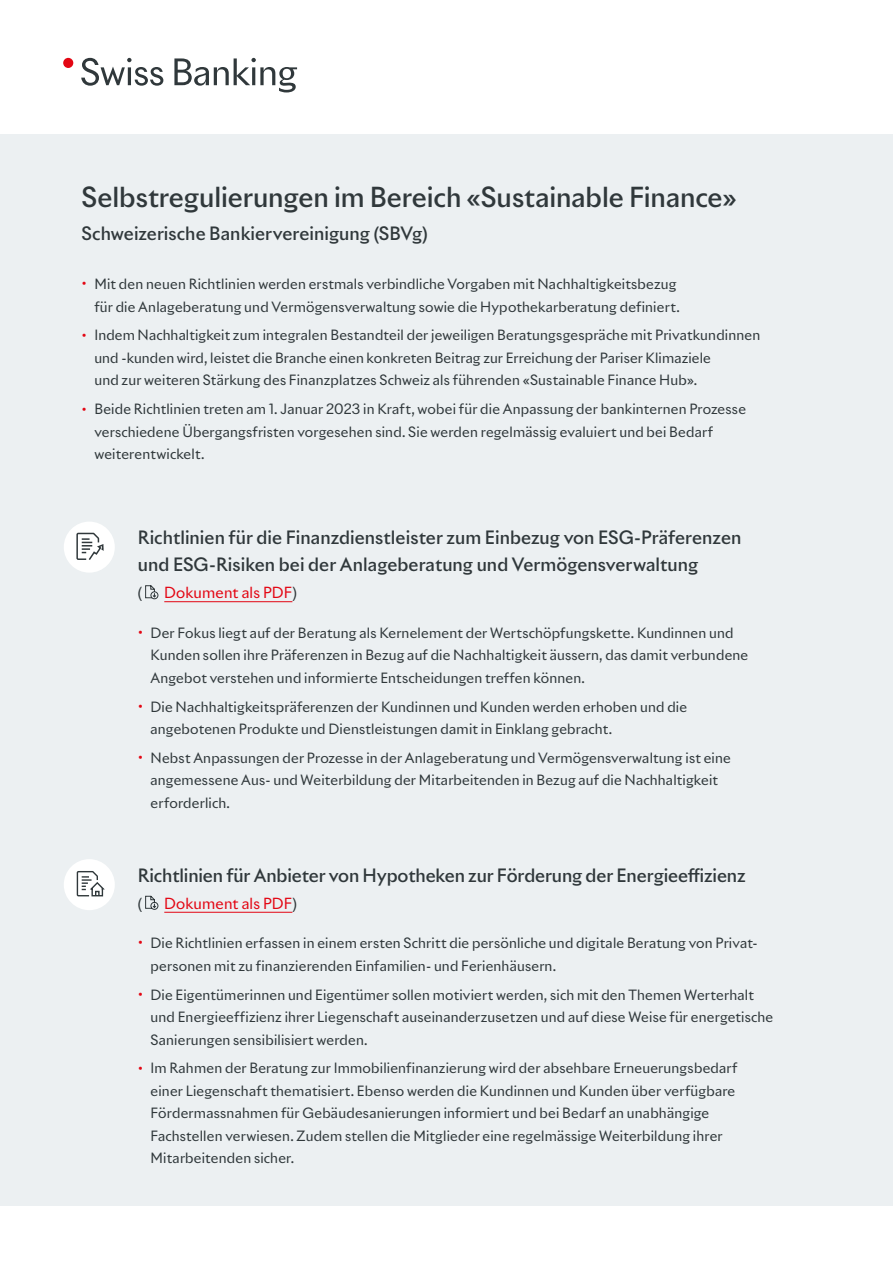
<style>
.page{position:relative;width:893px;height:1263px;background:#fff}
.page>*{position:absolute;margin:0;border:0;box-sizing:border-box;transform-origin:0 0}
.t1{font:500 27px "Riviera Nights";letter-spacing:-.005em;color:#30383b}
.t2{font:500 18px/27px "Riviera Nights";color:#30383b}
.t3{font:15px "Riviera Nights";letter-spacing:.01em;color:#e30613}
.t4{font:15px "Riviera Nights";color:#30383b}
.t5{font:13.8px/22.5px "Riviera Nights";letter-spacing:.015em;color:#30383b}
.s1{font-size:21px;color:#e30613}
.s2{color:#30383b}
</style>
<div class="page">
<div style="left:0;top:134px;width:893px;height:1071px;background:#ecf0f2"></div>
<svg style="left:81px;top:58px;width:82px;height:28px"></svg>
<svg style="left:174px;top:58px;width:123px;height:34px"></svg>
<div style="left:63px;top:58px;width:10px;height:10px;background:#e30613;border-radius:50%"></div>
<hr style="left:164px;top:601px;width:128px;height:1px;background:#e30613">
<svg style="left:145px;top:585px;width:14px;height:14px"></svg>
<hr style="left:164px;top:912px;width:128px;height:1px;background:#e30613">
<svg style="left:145px;top:895px;width:14px;height:15px"></svg>
<div style="left:64px;top:859px;width:51px;height:51px;background:#fff;border-radius:50%"></div>
<svg style="left:77px;top:871px;width:28px;height:25px"></svg>
<div style="left:64px;top:522px;width:51px;height:51px;background:#fff;border-radius:50%"></div>
<svg style="left:76px;top:533px;width:28px;height:27px"></svg>
<h1 class="t1" style="left:82px;top:179px;width:657px">Selbstregulierungen im Bereich «Sustainable Finance»</h1>
<h2 class="t2" style="left:82px;top:219px;width:347px">Schweizerische Bankiervereinigung (SBVg)</h2>
<p class="t5" style="left:82px;top:272px;width:600px;text-align:right"><span class="s1">·</span> Mit den neuen Richtlinien werden erstmals verbindliche Vorgaben mit Nachhaltigkeitsbezug für die Anlageberatung und Vermögensverwaltung sowie die Hypothekarberatung definiert.</p>
<p class="t5" style="left:94px;top:324px;width:667px;text-indent:-13px"><span class="s1">·</span> Indem Nachhaltigkeit zum integralen Bestandteil der jeweiligen Beratungsgespräche mit Privatkundinnen und -kunden wird, leistet die Branche einen konkreten Beitrag zur Erreichung der Pariser Klimaziele<br>und zur weiteren Stärkung des Finanzplatzes Schweiz als führenden «Sustainable Finance Hub».</p>
<p class="t5" style="left:94px;top:398px;width:653px;text-indent:-13px"><span class="s1">·</span> Beide Richtlinien treten am 1. Januar 2023 in Kraft, wobei für die Anpassung der bankinternen Prozesse verschiedene Übergangsfristen vorgesehen sind. Sie werden regelmässig evaluiert und bei Bedarf weiterentwickelt.</p>
<h2 class="t2" style="left:138px;top:524px;width:605px">Richtlinien für die Finanzdienstleister zum Einbezug von ESG-Präferenzen und ESG-Risiken bei der Anlageberatung und Vermögensverwaltung</h2>
<p class="t4" style="left:138px;top:583px;width:6px">(</p>
<p class="t3" style="left:164px;top:583px;width:134px">Dokument als PDF<span class="s2">)</span></p>
<p class="t5" style="left:151px;top:621px;width:599px;text-indent:-13px"><span class="s1">·</span> Der Fokus liegt auf der Beratung als Kernelement der Wertschöpfungskette. Kundinnen und<br>Kunden sollen ihre Präferenzen in Bezug auf die Nachhaltigkeit äussern, das damit verbundene<br>Angebot verstehen und informierte Entscheidungen treffen können.</p>
<p class="t5" style="left:151px;top:695px;width:538px;text-indent:-13px"><span class="s1">·</span> Die Nachhaltigkeitspräferenzen der Kundinnen und Kunden werden erhoben und die angebotenen Produkte und Dienstleistungen damit in Einklang gebracht.</p>
<p class="t5" style="left:151px;top:746px;width:582px;text-indent:-13px"><span class="s1">·</span> Nebst Anpassungen der Prozesse in der Anlageberatung und Vermögensverwaltung ist eine angemessene Aus- und Weiterbildung der Mitarbeitenden in Bezug auf die Nachhaltigkeit erforderlich.</p>
<h2 class="t2" style="left:138px;top:861px;width:609px">Richtlinien für Anbieter von Hypotheken zur Förderung der Energieeffizienz</h2>
<p class="t4" style="left:138px;top:893px;width:6px">(</p>
<p class="t3" style="left:164px;top:893px;width:134px">Dokument als PDF<span class="s2">)</span></p>
<p class="t5" style="left:151px;top:932px;width:609px;text-indent:-13px"><span class="s1">·</span> Die Richtlinien erfassen in einem ersten Schritt die persönliche und digitale Beratung von Privat&shy;personen mit zu finanzierenden Einfamilien- und Ferienhäusern.</p>
<p class="t5" style="left:151px;top:983px;width:624px;text-indent:-13px"><span class="s1">·</span> Die Eigentümerinnen und Eigentümer sollen motiviert werden, sich mit den Themen Werterhalt und Energieeffizienz ihrer Liegenschaft auseinanderzusetzen und auf diese Weise für energetische<br>Sanierungen sensibilisiert werden.</p>
<p class="t5" style="left:151px;top:1057px;width:588px;text-indent:-13px"><span class="s1">·</span> Im Rahmen der Beratung zur Immobilienfinanzierung wird der absehbare Erneuerungsbedarf einer Liegenschaft thematisiert. Ebenso werden die Kundinnen und Kunden über verfügbare Fördermassnahmen für Gebäudesanierungen informiert und bei Bedarf an unabhängige Fachstellen verwiesen. Zudem stellen die Mitglieder eine regelmässige Weiterbildung ihrer Mitarbeitenden sicher.</p>
</div>
